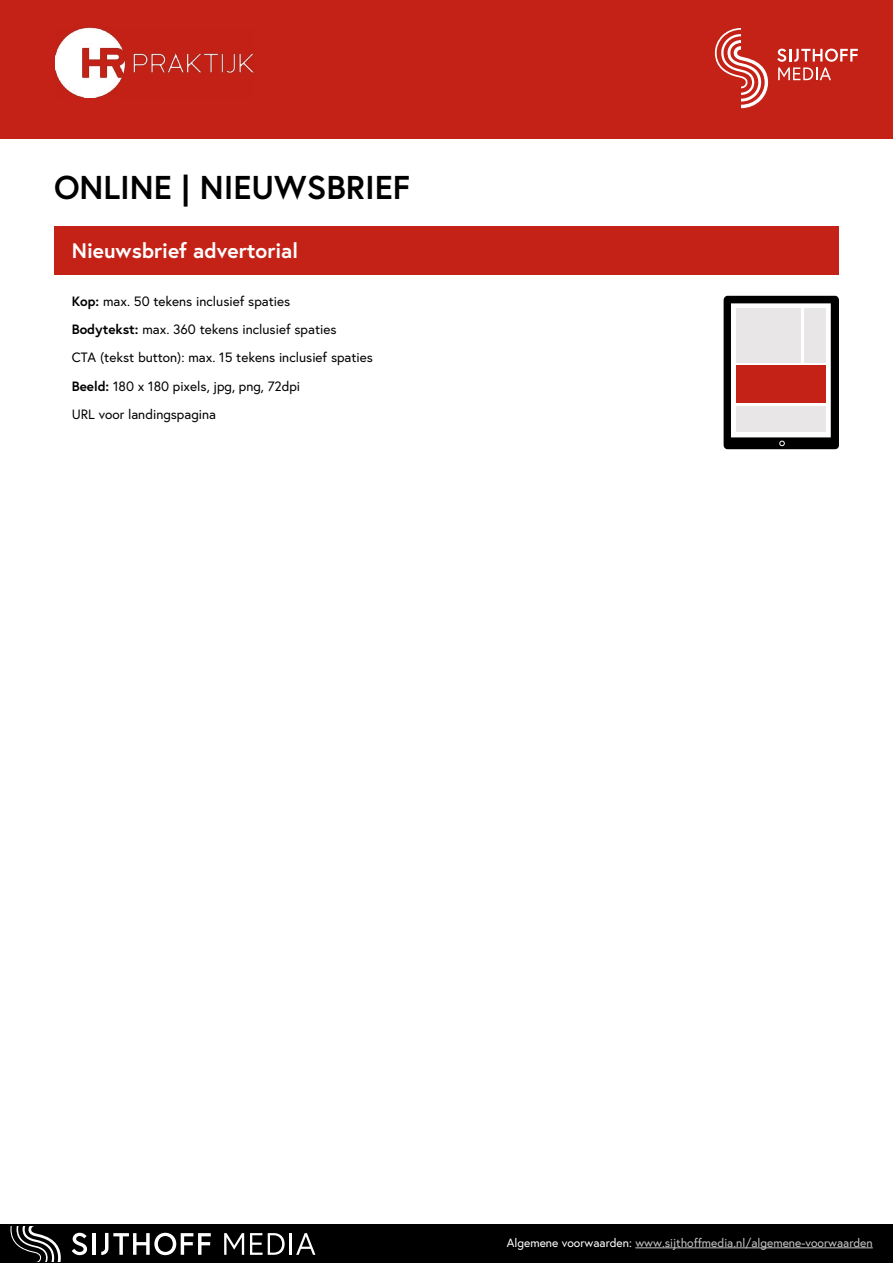
<style>
.page{position:relative;width:893px;height:1263px;background:#fff}
.page>*{position:absolute;margin:0;border:0;box-sizing:border-box;transform-origin:0 0}
.t1{font:700 33px "Europa";color:#000}
.t2{font:700 21px "Europa";color:#fff}
.t3{font:13.5px/28.2px "Europa";color:#000}
.t4{font:12px "Europa";color:#c6c6c6}
.s1{font-weight:700}
.s2{color:#fff}
</style>
<div class="page">
<div style="left:0;top:0;width:893px;height:138px;background:#c42217"></div>
<svg style="left:715px;top:28px;width:53px;height:80px"></svg>
<svg style="left:777px;top:49px;width:81px;height:31px"></svg>
<div style="left:0;top:1225px;width:893px;height:38px;background:#000"></div>
<svg style="left:72px;top:1233px;width:15px;height:22px"></svg>
<hr style="left:92px;top:1233px;width:4px;height:22px;background:#fff">
<svg style="left:224px;top:1233px;width:20px;height:22px"></svg>
<svg style="left:250px;top:1233px;width:35px;height:22px"></svg>
<hr style="left:290px;top:1233px;width:2px;height:22px;background:#fff">
<svg style="left:296px;top:1233px;width:19px;height:22px"></svg>
<svg style="left:101px;top:1233px;width:110px;height:22px"></svg>
<svg style="left:10px;top:1226px;width:51px;height:36px"></svg>
<img style="left:55px;top:27px;width:198px;height:71px">
<div style="left:54px;top:226px;width:785px;height:48px;background:#c42217"></div>
<svg style="left:724px;top:296px;width:115px;height:153px"></svg>
<div style="left:736px;top:406px;width:90px;height:26px;background:#e8e6e7"></div>
<div style="left:736px;top:366px;width:90px;height:37px;background:#c42217"></div>
<hr style="left:635px;top:1247px;width:238px;height:1px;background:#c6c6c6">
<h1 class="t1" style="left:54px;top:166px;width:358px">ONLINE | NIEUWSBRIEF</h1>
<h2 class="t2" style="left:72px;top:237px;width:228px">Nieuwsbrief advertorial</h2>
<p class="t3" style="left:72px;top:287px;width:303px"><span class="s1">Kop:</span> max. 50 tekens inclusief spaties<br><span class="s1">Bodytekst:</span> max. 360 tekens inclusief spaties<br>CTA (tekst button): max. 15 tekens inclusief spaties <span class="s1">Beeld:</span> 180 x 180 pixels, jpg, png, 72dpi<br>URL voor landingspagina</p>
<p class="t4" style="left:507px;top:1236px;width:367px"><span class="s2">Algemene voorwaarden:</span> www.sijthoffmedia.nl/algemene-voorwaarden</p>
</div>
